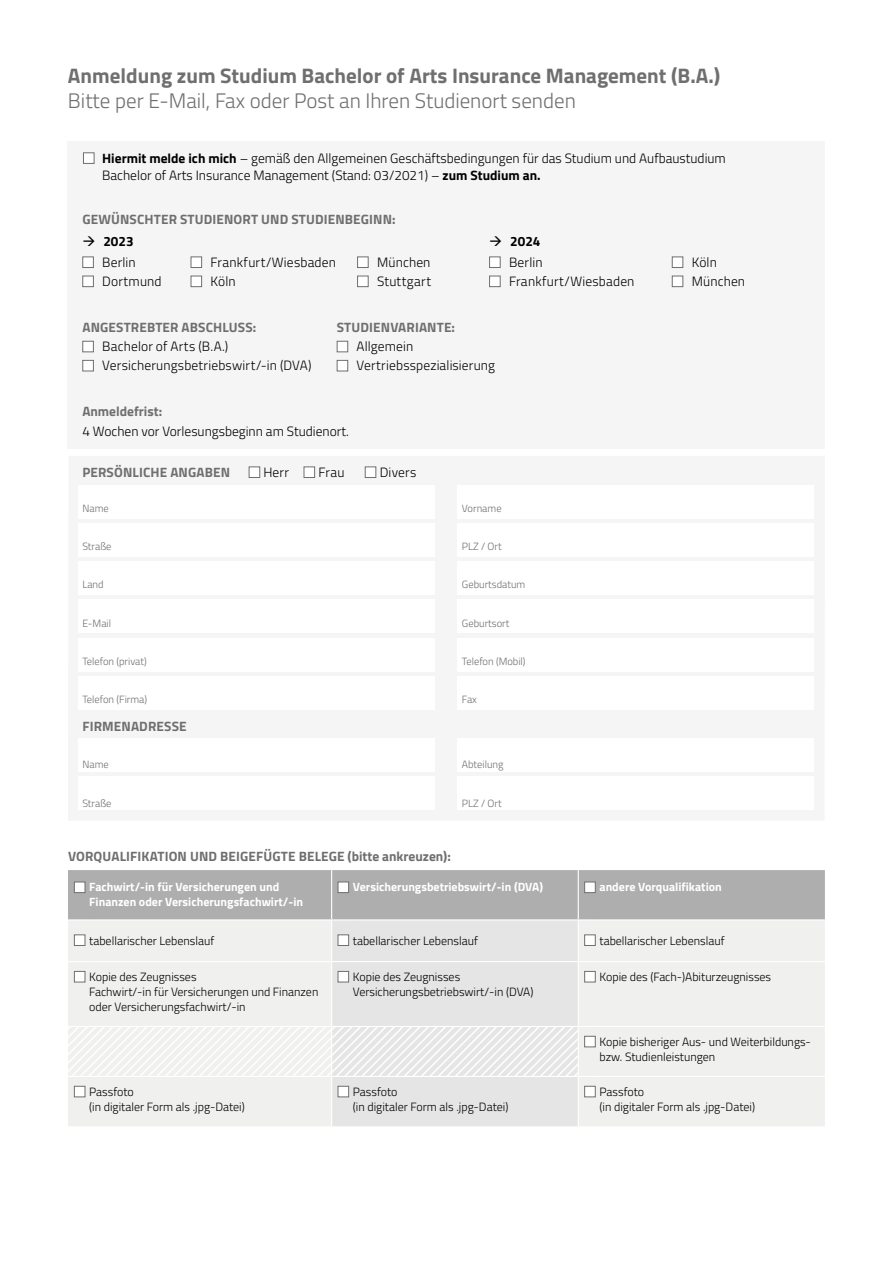
<style>
.page{position:relative;width:893px;height:1263px;background:#fff}
.page>*{position:absolute;margin:0;border:0;box-sizing:border-box;transform-origin:0 0}
.t1{font:700 21px "Titillium Web";color:#706f6f}
.t2{font:300 21px "Titillium Web";color:#706f6f}
.t3{font:300 13.5px/19.2px "Titillium Web";letter-spacing:.005em;color:#000}
.t4{font:700 13.5px "Titillium Web";letter-spacing:.01em;color:#706f6f}
.t5{font:300 13.5px "Titillium Web";letter-spacing:.025em;color:#000}
.t6{font:700 13.5px "Titillium Web";color:#000}
.t7{font:300 12px/15px "Titillium Web";color:#000}
.t8{font:700 12px/15px "Titillium Web";color:#fff}
.t9{font:300 10.5px "Titillium Web";color:#706f6f}
.s1{font-weight:700}
</style>
<div class="page">
<div style="left:68px;top:141px;width:757px;height:307px;background:#f5f5f5"></div>
<div style="left:68px;top:921px;width:757px;height:205px;background:#f0f0ef"></div>
<div style="left:332px;top:920px;width:246px;height:206px;background:#e5e5e5"></div>
<hr style="left:89px;top:961px;width:243px;height:1px;background:#fff">
<hr style="left:353px;top:961px;width:225px;height:1px;background:#fff">
<hr style="left:599px;top:961px;width:226px;height:1px;background:#fff">
<hr style="left:599px;top:1026px;width:226px;height:1px;background:#fff">
<hr style="left:599px;top:1076px;width:226px;height:1px;background:#fff">
<svg style="left:68px;top:961px;width:21px;height:1px"></svg>
<hr style="left:331px;top:920px;width:1px;height:41px;background:#fff">
<svg style="left:332px;top:961px;width:21px;height:1px"></svg>
<hr style="left:331px;top:962px;width:1px;height:64px;background:#fff">
<hr style="left:331px;top:1077px;width:1px;height:49px;background:#fff">
<div style="left:68px;top:870px;width:757px;height:50px;background:#aeaeae"></div>
<hr style="left:578px;top:920px;width:1px;height:41px;background:#fff">
<svg style="left:578px;top:961px;width:21px;height:1px"></svg>
<hr style="left:578px;top:962px;width:1px;height:64px;background:#fff">
<hr style="left:578px;top:1077px;width:1px;height:49px;background:#fff">
<div style="left:74px;top:882px;width:11px;height:11px;background:#fff;border:1px solid #706f6f"></div>
<div style="left:338px;top:882px;width:11px;height:11px;background:#fff;border:1px solid #706f6f"></div>
<div style="left:584px;top:882px;width:12px;height:11px;background:#fff;border:1px solid #706f6f"></div>
<div style="left:74px;top:934px;width:11px;height:12px;background:#fff;border:1px solid #706f6f"></div>
<div style="left:338px;top:934px;width:11px;height:12px;background:#fff;border:1px solid #706f6f"></div>
<div style="left:584px;top:934px;width:12px;height:12px;background:#fff;border:1px solid #706f6f"></div>
<div style="left:74px;top:971px;width:11px;height:11px;background:#fff;border:1px solid #706f6f"></div>
<div style="left:338px;top:971px;width:11px;height:11px;background:#fff;border:1px solid #706f6f"></div>
<div style="left:584px;top:971px;width:12px;height:11px;background:#fff;border:1px solid #706f6f"></div>
<svg style="left:68px;top:1026px;width:531px;height:51px"></svg>
<div style="left:584px;top:1036px;width:12px;height:11px;background:#fff;border:1px solid #706f6f"></div>
<div style="left:74px;top:1086px;width:11px;height:11px;background:#fff;border:1px solid #706f6f"></div>
<div style="left:338px;top:1086px;width:11px;height:11px;background:#fff;border:1px solid #706f6f"></div>
<div style="left:584px;top:1086px;width:12px;height:11px;background:#fff;border:1px solid #706f6f"></div>
<div style="left:249px;top:466px;width:11px;height:12px;background:#fff;border:1px solid #706f6f"></div>
<div style="left:304px;top:466px;width:11px;height:12px;background:#fff;border:1px solid #706f6f"></div>
<div style="left:82px;top:341px;width:12px;height:11px;background:#fff;border:1px solid #706f6f"></div>
<div style="left:82px;top:360px;width:12px;height:11px;background:#fff;border:1px solid #706f6f"></div>
<div style="left:337px;top:341px;width:11px;height:11px;background:#fff;border:1px solid #706f6f"></div>
<div style="left:337px;top:360px;width:11px;height:11px;background:#fff;border:1px solid #706f6f"></div>
<div style="left:489px;top:276px;width:12px;height:11px;background:#fff;border:1px solid #706f6f"></div>
<div style="left:489px;top:256px;width:12px;height:12px;background:#fff;border:1px solid #706f6f"></div>
<div style="left:83px;top:152px;width:11px;height:12px;background:#fff;border:1px solid #706f6f"></div>
<div style="left:82px;top:256px;width:12px;height:12px;background:#fff;border:1px solid #706f6f"></div>
<div style="left:191px;top:256px;width:11px;height:12px;background:#fff;border:1px solid #706f6f"></div>
<div style="left:82px;top:276px;width:12px;height:11px;background:#fff;border:1px solid #706f6f"></div>
<div style="left:357px;top:256px;width:12px;height:12px;background:#fff;border:1px solid #706f6f"></div>
<div style="left:357px;top:276px;width:12px;height:11px;background:#fff;border:1px solid #706f6f"></div>
<div style="left:191px;top:276px;width:11px;height:11px;background:#fff;border:1px solid #706f6f"></div>
<div style="left:365px;top:466px;width:11px;height:12px;background:#fff;border:1px solid #706f6f"></div>
<div style="left:672px;top:276px;width:11px;height:11px;background:#fff;border:1px solid #706f6f"></div>
<div style="left:672px;top:256px;width:11px;height:12px;background:#fff;border:1px solid #706f6f"></div>
<h1 class="t1" style="left:68px;top:60px;width:654px">Anmeldung zum Studium Bachelor of Arts Insurance Management (B.A.)</h1>
<h1 class="t2" style="left:68px;top:85px;width:509px">Bitte per E-Mail, Fax oder Post an Ihren Studienort senden</h1>
<p class="t3" style="left:102px;top:149px;width:625px;line-height:16.5px"><span class="s1">Hiermit melde ich mich</span> – gemäß den Allgemeinen Geschäftsbedingungen für das Studium und Aufbaustudium<br>Bachelor of Arts Insurance Management (Stand: 03/2021) – <span class="s1">zum Studium an.</span></p>
<p class="t4" style="left:82px;top:209px;width:315px">GEWÜNSCHTER STUDIENORT UND STUDIENBEGINN:</p>
<p class="t3" style="left:210px;top:252px;width:127px">Frankfurt/Wiesbaden</p>
<p class="t3" style="left:102px;top:271px;width:61px">Dortmund</p>
<p class="t3" style="left:82px;top:231px;width:55px;line-height:20.4px;text-align:right">→ <span class="s1">2023<br></span>Berlin</p>
<p class="t3" style="left:377px;top:252px;width:55px">München</p>
<p class="t3" style="left:210px;top:271px;width:27px">Köln</p>
<p class="t5" style="left:377px;top:271px;width:55px">Stuttgart</p>
<p class="t6" style="left:489px;top:231px;width:53px">→ 2024</p>
<p class="t3" style="left:509px;top:271px;width:127px">Frankfurt/Wiesbaden</p>
<p class="t3" style="left:509px;top:252px;width:35px">Berlin</p>
<p class="t4" style="left:82px;top:317px;width:175px">ANGESTREBTER ABSCHLUSS:</p>
<p class="t3" style="left:102px;top:336px;width:211px">Bachelor of Arts (B.A.)<br>Versicherungsbetriebswirt/-in (DVA)</p>
<p class="t4" style="left:337px;top:317px;width:120px">STUDIENVARIANTE:</p>
<p class="t3" style="left:357px;top:336px;width:140px">Allgemein<br>Vertriebsspezialisierung</p>
<p class="t4" style="left:82px;top:401px;width:81px">Anmeldefrist:</p>
<p class="t3" style="left:82px;top:421px;width:268px">4 Wochen vor Vorlesungsbeginn am Studienort.</p>
<p class="t4" style="left:82px;top:462px;width:149px">PERSÖNLICHE ANGABEN</p>
<p class="t3" style="left:263px;top:462px;width:27px">Herr</p>
<p class="t3" style="left:318px;top:462px;width:27px">Frau</p>
<p class="t3" style="left:380px;top:462px;width:38px">Divers</p>
<p class="t9" style="left:82px;top:501px;width:28px">Name</p>
<p class="t9" style="left:462px;top:501px;width:41px">Vorname</p>
<p class="t9" style="left:82px;top:539px;width:31px">Straße</p>
<p class="t9" style="left:462px;top:539px;width:41px">PLZ / Ort</p>
<p class="t9" style="left:82px;top:577px;width:23px">Land</p>
<p class="t9" style="left:462px;top:577px;width:65px">Geburtsdatum</p>
<p class="t9" style="left:82px;top:615px;width:30px">E-Mail</p>
<p class="t9" style="left:462px;top:615px;width:49px">Geburtsort</p>
<p class="t9" style="left:82px;top:654px;width:66px">Telefon (privat)</p>
<p class="t9" style="left:462px;top:654px;width:65px">Telefon (Mobil)</p>
<p class="t9" style="left:82px;top:692px;width:66px">Telefon (Firma)</p>
<p class="t9" style="left:462px;top:692px;width:17px">Fax</p>
<p class="t4" style="left:82px;top:716px;width:106px">FIRMENADRESSE</p>
<p class="t9" style="left:82px;top:757px;width:28px">Name</p>
<p class="t9" style="left:82px;top:795px;width:31px">Straße</p>
<p class="t9" style="left:462px;top:757px;width:43px">Abteilung</p>
<p class="t9" style="left:462px;top:795px;width:41px">PLZ / Ort</p>
<p class="t3" style="left:692px;top:252px;width:27px">Köln</p>
<p class="t3" style="left:692px;top:271px;width:55px">München</p>
<p class="t4" style="left:68px;top:846px;width:384px">VORQUALIFIKATION UND BEIGEFÜGTE BELEGE (bitte ankreuzen):</p>
<p class="t8" style="left:89px;top:878px;width:215px">Fachwirt/-in für Versicherungen und<br>Finanzen oder Versicherungsfachwirt/-in</p>
<p class="t8" style="left:353px;top:878px;width:192px">Versicherungsbetriebswirt/-in (DVA)</p>
<p class="t8" style="left:599px;top:878px;width:124px">andere Vorqualifikation</p>
<p class="t7" style="left:89px;top:933px;width:127px">tabellarischer Lebenslauf</p>
<p class="t7" style="left:353px;top:933px;width:127px">tabellarischer Lebenslauf</p>
<p class="t7" style="left:599px;top:933px;width:127px">tabellarischer Lebenslauf</p>
<p class="t7" style="left:89px;top:968px;width:231px">Kopie des Zeugnisses<br>Fachwirt/-in für Versicherungen und Finanzen oder Versicherungsfachwirt/-in</p>
<p class="t7" style="left:353px;top:968px;width:182px">Kopie des Zeugnisses<br>Versicherungsbetriebswirt/-in (DVA)</p>
<p class="t7" style="left:599px;top:968px;width:173px">Kopie des (Fach-)Abiturzeugnisses</p>
<p class="t7" style="left:599px;top:1033px;width:213px">Kopie bisheriger Aus- und Weiterbildungs&shy;bzw. Studienleistungen</p>
<p class="t7" style="left:89px;top:1083px;width:157px">Passfoto<br>(in digitaler Form als .jpg-Datei)</p>
<p class="t7" style="left:353px;top:1083px;width:157px">Passfoto<br>(in digitaler Form als .jpg-Datei)</p>
<p class="t7" style="left:599px;top:1083px;width:157px">Passfoto<br>(in digitaler Form als .jpg-Datei)</p>
</div>
